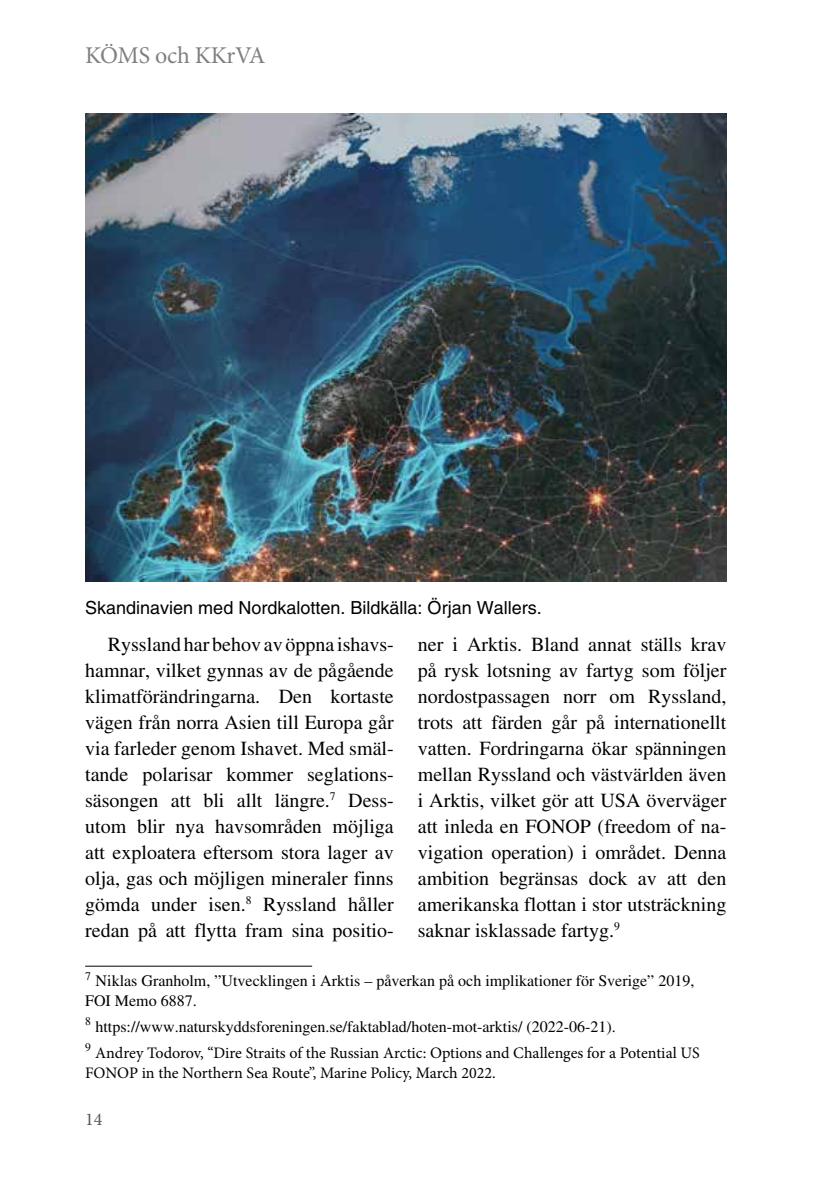
<style>
.page{position:relative;width:840px;height:1191px;background:#fff}
.page>*{position:absolute;margin:0;border:0;box-sizing:border-box;transform-origin:0 0}
.t1{font:24px "Minion Pro";letter-spacing:-.015em;color:#808080}
.t2{font:20px/26px "Times";color:#000;text-align:justify}
.t3{font:18px "Helvetica";color:#000}
.t4{font:18px "Minion Pro";color:#575756}
.t5{font:16px/20px "Times";color:#000}
.t6{font:16px/20px "Minion Pro";letter-spacing:-.005em;color:#000}
</style>
<div class="page">
<hr style="left:85px;top:965px;width:227px;height:1px;background:#000">
<img style="left:85px;top:114px;width:641px;height:467px">
<p class="t1" style="left:85px;top:39px;width:182px">KÖMS och KKrVA</p>
<p class="t3" style="left:85px;top:597px;width:458px">Skandinavien med Nordkalotten. Bildkälla: Örjan Wallers.</p>
<p class="t2" style="left:85px;top:631px;width:310px;text-indent:23px">Ryssland har behov av öppna ishavs&shy;hamnar, vilket gynnas av de pågående klimatförändringarna. Den kortaste vägen från norra Asien till Europa går via farleder genom Ishavet. Med smäl&shy;tande polarisar kommer seglations&shy;säsongen att bli allt längre.<sup>7</sup> Dess&shy;utom blir nya havsområden möjliga att exploatera eftersom stora lager av olja, gas och möjligen mineraler finns gömda under isen.<sup>8</sup> Ryssland håller redan på att flytta fram sina positio-</p>
<p class="t5" style="left:85px;top:970px;width:610px"><sup>7</sup> Niklas Granholm, ”Utvecklingen i Arktis – påverkan på och implikationer för Sverige” 2019,<br>FOI Memo 6887.</p>
<p class="t5" style="left:85px;top:1016px;width:532px"><sup>8</sup> https://www.naturskyddsforeningen.se/faktablad/hoten-mot-arktis/ (2022-06-21).</p>
<p class="t6" style="left:85px;top:1042px;width:616px"><sup>9</sup> Andrey Todorov, “Dire Straits of the Russian Arctic: Options and Challenges for a Potential US<br>FONOP in the Northern Sea Route”, Marine Policy, March 2022.</p>
<p class="t2" style="left:417px;top:631px;width:310px">ner i Arktis. Bland annat ställs krav på rysk lotsning av fartyg som följer nordostpassagen norr om Ryssland, trots att färden går på internationellt vatten. Fordringarna ökar spänningen mellan Ryssland och västvärlden även i Arktis, vilket gör att USA överväger att inleda en FONOP (freedom of na&shy;vigation operation) i området. Denna ambition begränsas dock av att den amerikanska flottan i stor utsträckning saknar isklassade fartyg.<sup>9</sup></p>
<p class="t4" style="left:85px;top:1106px;width:19px">14</p>
</div>
